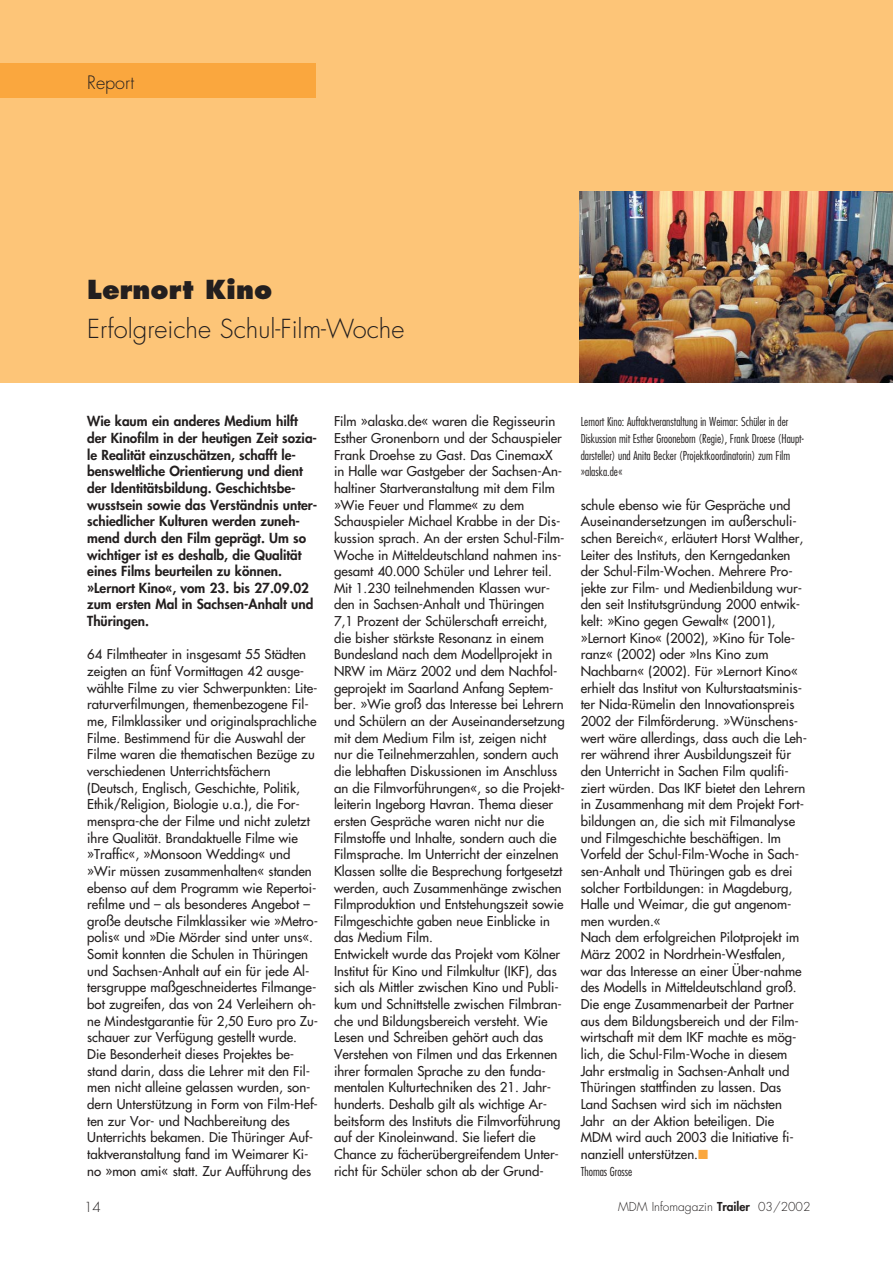
<style>
.page{position:relative;width:893px;height:1263px;background:#fff}
.page>*{position:absolute;margin:0;border:0;box-sizing:border-box;transform-origin:0 0}
.t1{font:300 25.5px "Futura";color:#231f1f}
.t2{font:800 25.5px "Futura";color:#231f1f}
.t3{font:300 18px "Futura";color:#231f1f}
.t4{font:800 13.5px/16.6px "Futura";color:#231f1f}
.t5{font:300 13.5px "Futura";color:#231f1f}
.t6{font:13.2px/16.6px "Futura";color:#231f1f}
.t7{font:300 condensed 12px/16.6px "Futura";color:#231f1f}
.t8{font:300 12px "Futura";color:#231f1f}
.s1{color:#faa73e}
.s2{font-weight:800}
</style>
<div class="page">
<div style="left:0;top:0;width:892px;height:383px;background:#fdc578"></div>
<div style="left:0;top:64px;width:315px;height:34px;background:#faa73e"></div>
<img style="left:579px;top:191px;width:313px;height:192px">
<h2 class="t3" style="left:87px;top:74px;width:48px">Report</h2>
<h1 class="t2" style="left:87px;top:278px;width:186px">Lernort Kino</h1>
<h1 class="t1" style="left:87px;top:317px;width:318px">Erfolgreiche Schul-Film-Woche</h1>
<p class="t4" style="left:87px;top:414px;width:231px">Wie kaum ein anderes Medium hilft der Kinofilm in der heutigen Zeit sozia&shy;le Realität einzuschätzen, schafft le&shy;bensweltliche Orientierung und dient der Identitätsbildung. Geschichtsbe&shy;wusstsein sowie das Verständnis unter&shy;schiedlicher Kulturen werden zuneh&shy;mend durch den Film geprägt. Um so wichtiger ist es deshalb, die Qualität eines Films beurteilen zu können. »Lernort Kino«, vom 23. bis 27.09.02 zum ersten Mal in Sachsen-Anhalt und Thüringen.</p>
<p class="t6" style="left:87px;top:647px;width:232px">64 Filmtheater in insgesamt 55 Städten zeigten an fünf Vormittagen 42 ausge&shy;wählte Filme zu vier Schwerpunkten: Lite&shy;raturverfilmungen, themenbezogene Fil&shy;me, Filmklassiker und originalsprachliche Filme. Bestimmend für die Auswahl der Filme waren die thematischen Bezüge zu verschiedenen Unterrichtsfächern (Deutsch, Englisch, Geschichte, Politik, Ethik/Religion, Biologie u.a.), die For&shy;menspra-che der Filme und nicht zuletzt ihre Qualität. Brandaktuelle Filme wie »Traffic«, »Monsoon Wedding« und »Wir müssen zusammenhalten« standen ebenso auf dem Programm wie Repertoi&shy;refilme und – als besonderes Angebot – große deutsche Filmklassiker wie »Metro&shy;polis« und »Die Mörder sind unter uns«.<br>Somit konnten die Schulen in Thüringen und Sachsen-Anhalt auf ein für jede Al&shy;tersgruppe maßgeschneidertes Filmange&shy;bot zugreifen, das von 24 Verleihern oh&shy;ne Mindestgarantie für 2,50 Euro pro Zu&shy;schauer zur Verfügung gestellt wurde.<br>Die Besonderheit dieses Projektes be&shy;stand darin, dass die Lehrer mit den Fil&shy;men nicht alleine gelassen wurden, son&shy;dern Unterstützung in Form von Film-Hef&shy;ten zur Vor- und Nachbereitung des Unterrichts bekamen. Die Thüringer Auf&shy;taktveranstaltung fand im Weimarer Ki&shy;no »mon ami« statt. Zur Aufführung des</p>
<p class="t6" style="left:334px;top:414px;width:232px">Film »alaska.de« waren die Regisseurin Esther Gronenborn und der Schauspieler Frank Droehse zu Gast. Das CinemaxX in Halle war Gastgeber der Sachsen-An&shy;haltiner Startveranstaltung mit dem Film »Wie Feuer und Flamme« zu dem Schauspieler Michael Krabbe in der Dis&shy;kussion sprach. An der ersten Schul-Film-Woche in Mitteldeutschland nahmen ins&shy;gesamt 40.000 Schüler und Lehrer teil.<br>Mit 1.230 teilnehmenden Klassen wur&shy;den in Sachsen-Anhalt und Thüringen 7,1 Prozent der Schülerschaft erreicht, die bisher stärkste Resonanz in einem Bundesland nach dem Modellprojekt in NRW im März 2002 und dem Nachfol&shy;geprojekt im Saarland Anfang Septem&shy;ber. »Wie groß das Interesse bei Lehrern und Schülern an der Auseinandersetzung mit dem Medium Film ist, zeigen nicht nur die Teilnehmerzahlen, sondern auch die lebhaften Diskussionen im Anschluss an die Filmvorführungen«, so die Projekt&shy;leiterin Ingeborg Havran. Thema dieser ersten Gespräche waren nicht nur die Filmstoffe und Inhalte, sondern auch die Filmsprache. Im Unterricht der einzelnen Klassen sollte die Besprechung fortgesetzt werden, auch Zusammenhänge zwischen Filmproduktion und Entstehungszeit sowie Filmgeschichte gaben neue Einblicke in das Medium Film.<br>Entwickelt wurde das Projekt vom Kölner Institut für Kino und Filmkultur (IKF), das sich als Mittler zwischen Kino und Publi&shy;kum und Schnittstelle zwischen Filmbran&shy;che und Bildungsbereich versteht. Wie Lesen und Schreiben gehört auch das Verstehen von Filmen und das Erkennen ihrer formalen Sprache zu den funda&shy;mentalen Kulturtechniken des 21. Jahr&shy;hunderts. Deshalb gilt als wichtige Ar&shy;beitsform des Instituts die Filmvorführung auf der Kinoleinwand. Sie liefert die Chance zu fächerübergreifendem Unter&shy;richt für Schüler schon ab der Grund-</p>
<p class="t7" style="left:580px;top:414px;width:224px">Lernort Kino: Auftaktveranstaltung in Weimar: Schüler in der Diskussion mit Esther Grooneborn (Regie), Frank Droese (Haupt&shy;darsteller) und Anita Becker (Projektkoordinatorin) zum Film »alaska.de«</p>
<p class="t6" style="left:580px;top:497px;width:228px">schule ebenso wie für Gespräche und Auseinandersetzungen im außerschuli&shy;schen Bereich«, erläutert Horst Walther, Leiter des Instituts, den Kerngedanken der Schul-Film-Wochen. Mehrere Pro&shy;jekte zur Film- und Medienbildung wur&shy;den seit Institutsgründung 2000 entwik&shy;kelt: »Kino gegen Gewalt« (2001), »Lernort Kino« (2002), »Kino für Tole&shy;ranz« (2002) oder »Ins Kino zum Nachbarn« (2002). Für »Lernort Kino« erhielt das Institut von Kulturstaatsminis&shy;ter Nida-Rümelin den Innovationspreis 2002 der Filmförderung. »Wünschens&shy;wert wäre allerdings, dass auch die Leh&shy;rer während ihrer Ausbildungszeit für den Unterricht in Sachen Film qualifi&shy;ziert würden. Das IKF bietet den Lehrern in Zusammenhang mit dem Projekt Fort&shy;bildungen an, die sich mit Filmanalyse und Filmgeschichte beschäftigen. Im Vorfeld der Schul-Film-Woche in Sach&shy;sen-Anhalt und Thüringen gab es drei solcher Fortbildungen: in Magdeburg, Halle und Weimar, die gut angenom&shy;men wurden.«<br>Nach dem erfolgreichen Pilotprojekt im März 2002 in Nordrhein-Westfalen, war das Interesse an einer Über-nahme des Modells in Mitteldeutschland groß.<br>Die enge Zusammenarbeit der Partner aus dem Bildungsbereich und der Film&shy;wirtschaft mit dem IKF machte es mög&shy;lich, die Schul-Film-Woche in diesem Jahr erstmalig in Sachsen-Anhalt und Thüringen stattfinden zu lassen. Das Land Sachsen wird sich im nächsten Jahr an der Aktion beteiligen. Die MDM wird auch 2003 die Initiative fi&shy;nanziell unterstützen.<span class="s1">■</span></p>
<p class="t7" style="left:580px;top:1164px;width:53px">Thomas Grosse</p>
<p class="t5" style="left:84px;top:1201px;width:18px">14</p>
<p class="t8" style="left:618px;top:1201px;width:194px">MDM Infomagazin <span class="s2">Trailer</span> 03/2002</p>
</div>
